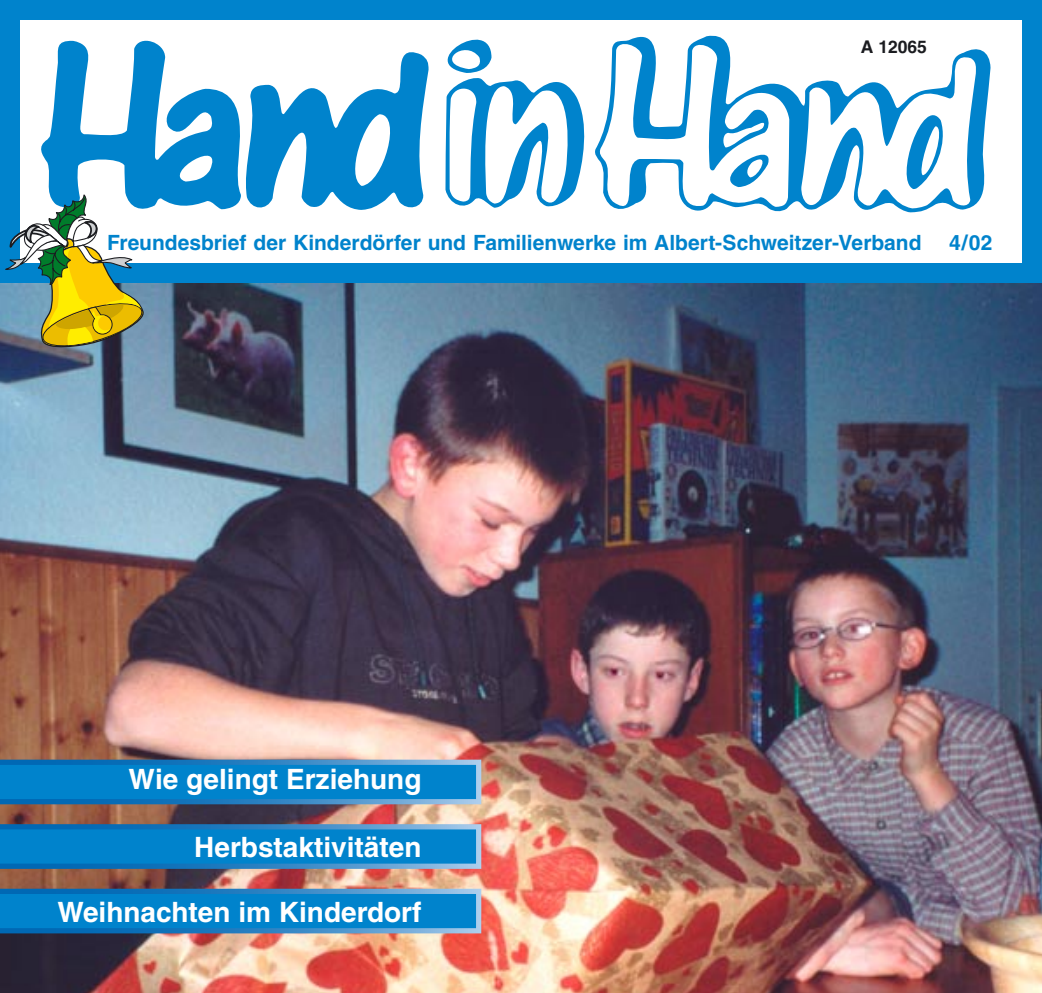
<style>
.page{position:relative;width:1042px;height:993px;background:#fff}
.page>*{position:absolute;margin:0;border:0;box-sizing:border-box;transform-origin:0 0}
.Überschrift{font:700 28px "Helvetica";color:#fff}
.Mengentext{font:700 21px "Helvetica";color:#0083cc}
.t1{font:700 17.5px "Helvetica";color:#1b1c20}
</style>
<div class="page">
<img style="left:0;top:283px;width:1042px;height:709px">
<div style="left:0;top:0;width:1042px;height:20px;background:#0083cc"></div>
<div style="left:0;top:0;width:20px;height:279px;background:#0083cc"></div>
<div style="left:1022px;top:0;width:20px;height:277px;background:#0083cc"></div>
<div style="left:0;top:263px;width:1042px;height:20px;background:#0083cc"></div>
<svg style="left:595px;top:35px;width:395px;height:178px"></svg>
<svg style="left:0;top:759px;width:481px;height:45px;background:#0f84c9"></svg>
<svg style="left:0;top:823px;width:481px;height:45px;background:#1083c7"></svg>
<svg style="left:0;top:888px;width:481px;height:45px;background:#1084c8"></svg>
<svg style="left:5px;top:39px;width:584px;height:308px"></svg>
<p class="t1" style="left:861px;top:36px;width:68px">A 12065</p>
<p class="Mengentext" style="left:107px;top:229px;width:816px">Freundesbrief der Kinderdörfer und Familienwerke im Albert-Schweitzer-Verband</p>
<p class="Mengentext" style="left:949px;top:229px;width:45px">4/02</p>
<p class="Überschrift" style="left:129px;top:762px;width:294px">Wie gelingt Erziehung</p>
<p class="Überschrift" style="left:194px;top:830px;width:229px">Herbstaktivitäten</p>
<p class="Überschrift" style="left:58px;top:895px;width:365px">Weihnachten im Kinderdorf</p>
</div>
